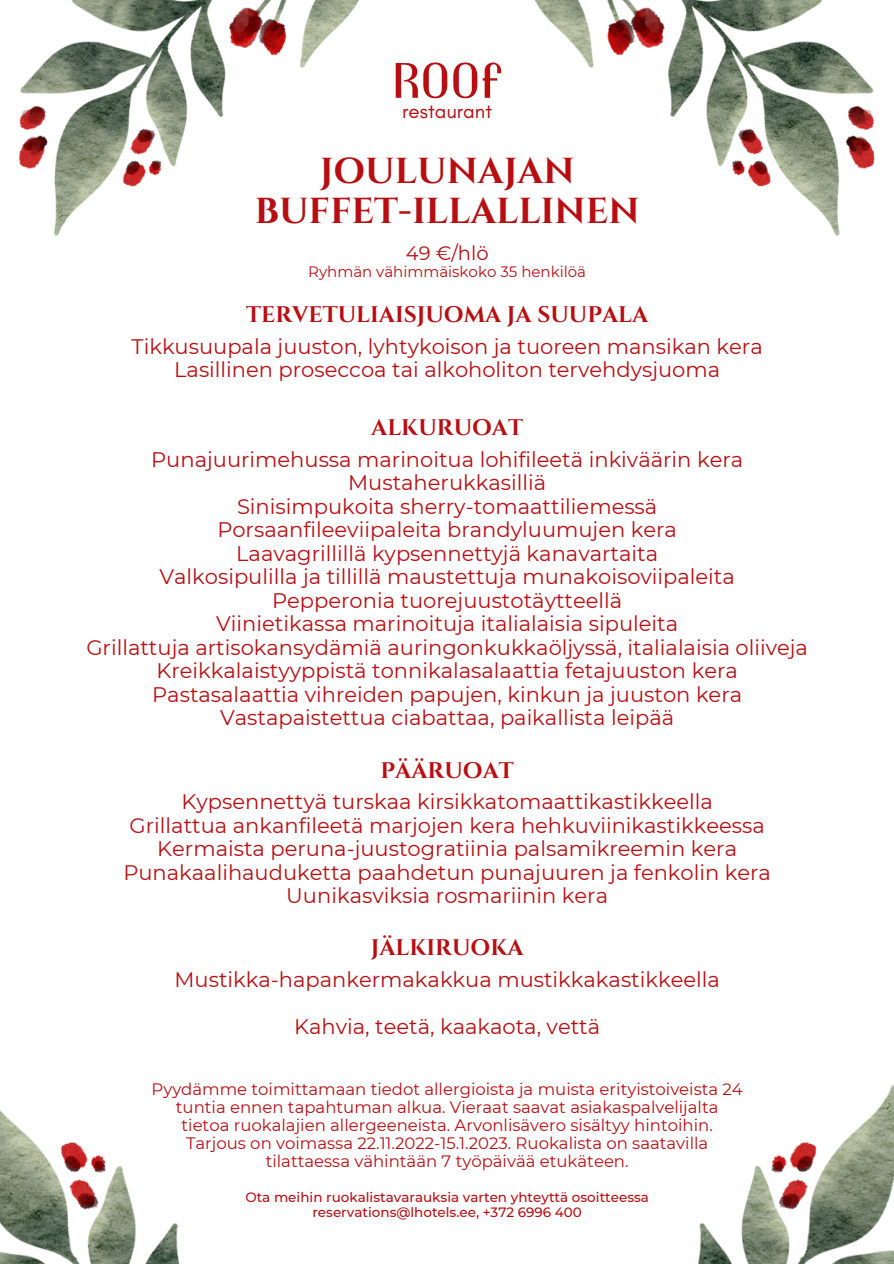
<style>
.page{position:relative;width:894px;height:1264px;background:#fff}
.page>*{position:absolute;margin:0;border:0;box-sizing:border-box;transform-origin:0 0}
.t1{font:50.4px "Trochut";color:#b80e11}
.t2{font:700 36px/40.5px "Cinzel";color:#b80e11;text-align:center}
.t3{font:700 22.5px "Cinzel";color:#b80e11}
.t4{font:21px/23.5px "Montserrat";color:#b80e11;text-align:center}
.t5{font:20.55px "Glacial Indifference";color:#b80e11}
.t6{font:19.5px "Montserrat";color:#b80e11}
.t7{font:16.5px/18px "Montserrat";color:#b80e11;text-align:center}
.t8{font:15px "Montserrat";color:#b80e11}
.t9{font:500 13.5px/14.7px "Montserrat";color:#b80e11;text-align:center}
</style>
<div class="page">
<img style="left:19px;top:0;width:856px;height:236px">
<img style="left:0;top:1085px;width:893px;height:178px">
<h1 class="t1" style="left:392px;top:49px;width:112px">ROOF</h1>
<p class="t5" style="left:402px;top:98px;width:91px">restaurant</p>
<h2 class="t2" style="left:255px;top:151px;width:386px">JOULUNAJAN<br>BUFFET-ILLALLINEN</h2>
<p class="t6" style="left:405px;top:241px;width:84px">49 €/hlö</p>
<p class="t8" style="left:308px;top:262px;width:279px">Ryhmän vähimmäiskoko 35 henkilöä</p>
<p class="t3" style="left:246px;top:300px;width:403px">TERVETULIAISJUOMA JA SUUPALA</p>
<p class="t4" style="left:132px;top:334px;width:632px">Tikkusuupala juuston, lyhtykoison ja tuoreen mansikan kera<br>Lasillinen proseccoa tai alkoholiton tervehdysjuoma</p>
<p class="t3" style="left:371px;top:413px;width:153px">ALKURUOAT</p>
<p class="t4" style="left:86px;top:447px;width:723px">Punajuurimehussa marinoitua lohifileetä inkiväärin kera Mustaherukkasilliä<br>Sinisimpukoita sherry-tomaattiliemessä<br>Porsaanfileeviipaleita brandyluumujen kera<br>Laavagrillillä kypsennettyjä kanavartaita<br>Valkosipulilla ja tillillä maustettuja munakoisoviipaleita<br>Pepperonia tuorejuustotäytteellä<br>Viinietikassa marinoituja italialaisia sipuleita<br>Grillattuja artisokansydämiä auringonkukkaöljyssä, italialaisia oliiveja Kreikkalaistyyppistä tonnikalasalaattia fetajuuston kera Pastasalaattia vihreiden papujen, kinkun ja juuston kera Vastapaistettua ciabattaa, paikallista leipää</p>
<p class="t3" style="left:380px;top:755px;width:135px">PÄÄRUOAT</p>
<p class="t4" style="left:123px;top:789px;width:649px">Kypsennettyä turskaa kirsikkatomaattikastikkeella<br>Grillattua ankanfileetä marjojen kera hehkuviinikastikkeessa Kermaista peruna-juustogratiinia palsamikreemin kera Punakaalihauduketta paahdetun punajuuren ja fenkolin kera Uunikasviksia rosmariinin kera</p>
<p class="t3" style="left:371px;top:933px;width:154px">JÄLKIRUOKA</p>
<p class="t4" style="left:174px;top:967px;width:546px">Mustikka-hapankermakakkua mustikkakastikkeella</p>
<p class="t4" style="left:294px;top:1014px;width:307px">Kahvia, teetä, kaakaota, vettä</p>
<p class="t7" style="left:151px;top:1079px;width:592px">Pyydämme toimittamaan tiedot allergioista ja muista erityistoiveista 24 tuntia ennen tapahtuman alkua. Vieraat saavat asiakaspalvelijalta tietoa ruokalajien allergeeneista. Arvonlisävero sisältyy hintoihin.<br>Tarjous on voimassa 22.11.2022-15.1.2023. Ruokalista on saatavilla tilattaessa vähintään 7 työpäivää etukäteen.</p>
<p class="t9" style="left:245px;top:1189px;width:405px">Ota meihin ruokalistavarauksia varten yhteyttä osoitteessa reservations@lhotels.ee, +372 6996 400</p>
</div>
